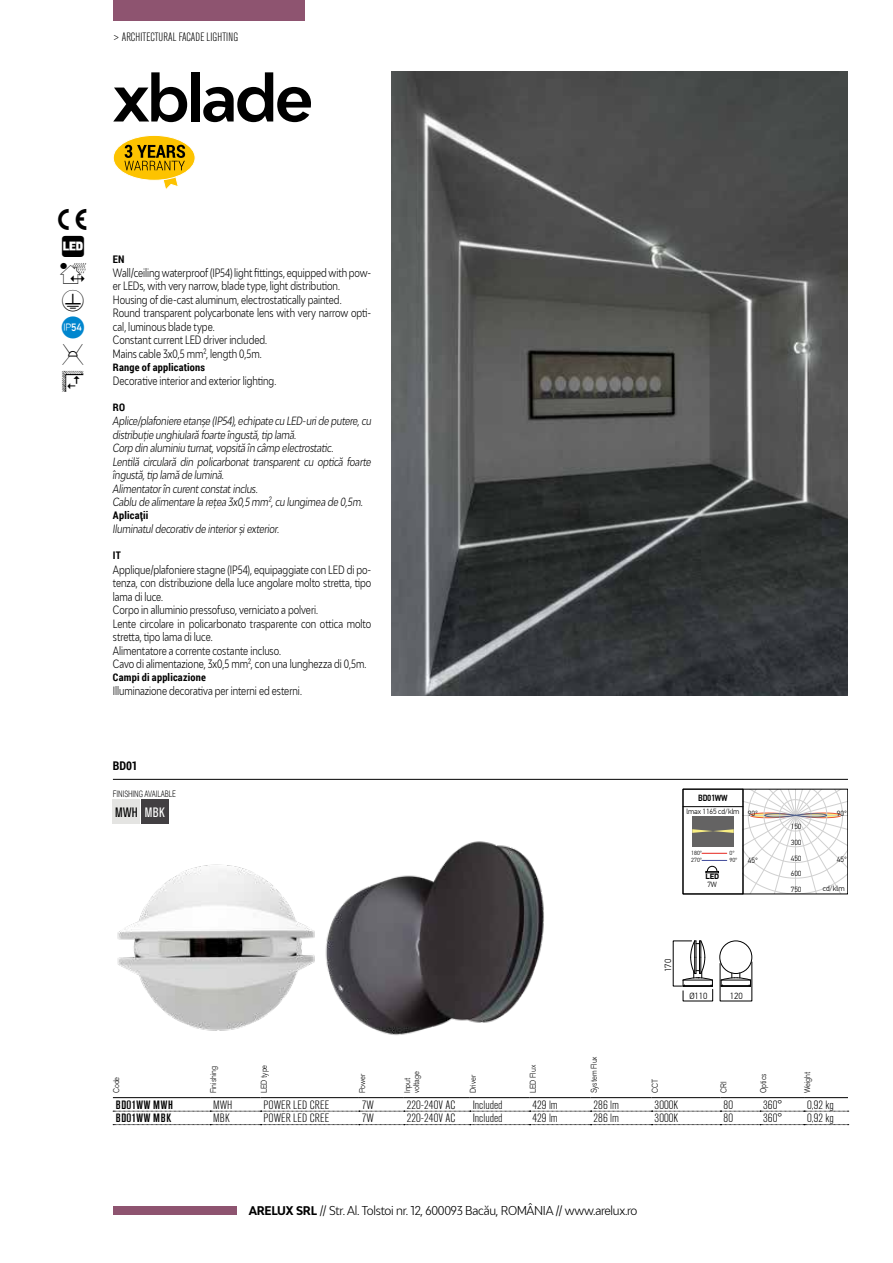
<style>
.page{position:relative;width:893px;height:1263px;background:#fff}
.page>*{position:absolute;margin:0;border:0;box-sizing:border-box;transform-origin:0 0}
.t1{font:600 63px "Adlinnaka";letter-spacing:-.045em;color:#000}
.t2{font:condensed 13.5px "Akzidenz Grotesk Pro";letter-spacing:.02em;color:#000}
.t3{font:300 condensed 12px "Akzidenz Grotesk Pro";color:#000;scale:1.1 1}
.t4{font:300 condensed 12px "Adlinnaka";letter-spacing:-.02em;color:#000}
.t5{font:300 condensed 12px "Akzidenz Grotesk Pro";color:#000}
.t6{font:500 condensed 12px "Akzidenz Grotesk Pro";letter-spacing:.04em;color:#000;scale:1.15 1}
.t7{font:700 12px "Roboto Condensed";color:#000}
.t8{font:300 condensed 11.25px/13.5px "Adlinnaka";letter-spacing:-.005em;color:#000;scale:.85 1}
.t9{font:italic 300 condensed 11.25px/13.5px "Adlinnaka";letter-spacing:-.005em;color:#000;scale:.85 1}
.t10{font:700 10.5px "Roboto Condensed";letter-spacing:.02em;color:#000}
.t11{font:300 9px "Roboto Condensed";letter-spacing:-.015em;color:#000;scale:.85 1}
.t12{font:300 9px "PF Din Text Pro";color:#000}
.t13{font:500 9px "PF Din Text Cond Pro";letter-spacing:-.035em;color:#000}
.t14{font:300 8.25px/9px "Akzidenz Grotesk Pro";letter-spacing:-.005em;color:#000;scale:.9 1}
.t15{font:700 7.65px "PF Din Text Pro";color:#000}
.t16{font:300 7.5px/15.6px "PF Din Text Pro";letter-spacing:-.015em;color:#000;text-align:justify}
.t17{font:300 6px "PF Din Text Pro";letter-spacing:-.005em;color:#000}
.s1{color:#fff}
.s2{font-weight:700}
</style>
<div class="page">
<div style="left:113px;top:135px;width:82px;height:45px;background:#fdc300;border-radius:50%"></div>
<div style="left:113px;top:135px;width:82px;height:46px;border:1px solid #fff;border-radius:50%"></div>
<svg style="left:124px;top:145px;width:61px;height:44px"></svg>
<img style="left:392px;top:72px;width:456px;height:623px">
<img style="left:117px;top:864px;width:198px;height:167px">
<img style="left:325px;top:841px;width:219px;height:194px">
<div style="left:113px;top:800px;width:27px;height:24px;background:#e4e4e2"></div>
<div style="left:141px;top:800px;width:27px;height:24px;background:#423f42"></div>
<hr style="left:113px;top:779px;width:735px;height:1px;background:#000">
<div style="left:692px;top:816px;width:42px;height:30px;background:#646363"></div>
<hr style="left:683px;top:806px;width:60px;height:1px;background:#000">
<div style="left:683px;top:789px;width:60px;height:105px;border:1px solid #000"></div>
<svg style="left:702px;top:853px;width:25px;height:1px"></svg>
<svg style="left:702px;top:860px;width:25px;height:13px"></svg>
<svg style="left:692px;top:829px;width:42px;height:4px"></svg>
<svg style="left:743px;top:789px;width:105px;height:105px"></svg>
<svg style="left:113px;top:1111px;width:736px;height:1px"></svg>
<hr style="left:113px;top:1097px;width:97px;height:1px;background:#000">
<hr style="left:210px;top:1097px;width:51px;height:1px;background:#000">
<hr style="left:261px;top:1097px;width:98px;height:1px;background:#000">
<hr style="left:359px;top:1097px;width:45px;height:1px;background:#000">
<hr style="left:404px;top:1097px;width:66px;height:1px;background:#000">
<hr style="left:470px;top:1097px;width:59px;height:1px;background:#000">
<hr style="left:529px;top:1097px;width:61px;height:1px;background:#000">
<hr style="left:590px;top:1097px;width:61px;height:1px;background:#000">
<hr style="left:651px;top:1097px;width:69px;height:1px;background:#000">
<hr style="left:720px;top:1097px;width:40px;height:1px;background:#000">
<hr style="left:760px;top:1097px;width:44px;height:1px;background:#000">
<hr style="left:804px;top:1097px;width:44px;height:1px;background:#000">
<svg style="left:113px;top:1124px;width:736px;height:1px"></svg>
<div style="left:719px;top:941px;width:33px;height:33px;border:1px solid #000;border-radius:50%"></div>
<svg style="left:673px;top:941px;width:40px;height:60px"></svg>
<svg style="left:720px;top:961px;width:32px;height:40px"></svg>
<div style="left:113px;top:0;width:192px;height:20px;background:#8e5470"></div>
<div style="left:113px;top:1206px;width:124px;height:9px;background:#8e5470"></div>
<p class="t5" style="left:113px;top:29px;width:127px">&gt; ARCHITECTURAL FACADE LIGHTING</p>
<h1 class="t1" style="left:113px;top:57px;width:202px">xblade</h1>
<p class="t10" style="left:113px;top:252px;width:13px">EN</p>
<p class="t8" style="left:113px;top:266px;width:306px">Wall/ceiling waterproof (IP54) light fittings, equipped with pow&shy;er LEDs, with very narrow, blade type, light distribution.<br>Housing of die-cast aluminum, electrostatically painted.<br>Round transparent polycarbonate lens with very narrow opti&shy;cal, luminous blade type.<br>Constant current LED driver included.<br>Mains cable 3x0,5 mm², length 0,5m.</p>
<p class="t10" style="left:113px;top:360px;width:94px">Range of applications</p>
<p class="t8" style="left:113px;top:374px;width:194px">Decorative interior and exterior lighting.</p>
<p class="t10" style="left:113px;top:400px;width:14px">RO</p>
<p class="t9" style="left:113px;top:414px;width:306px">Aplice/plafoniere etanșe (IP54), echipate cu LED-uri de putere, cu distribuție unghiulară foarte îngustă, tip lamă.<br>Corp din aluminiu turnat, vopsită în câmp electrostatic.<br>Lentilă circulară din policarbonat transparent cu optică foarte îngustă, tip lamă de lumină.<br>Alimentator în curent constat inclus.<br>Cablu de alimentare la rețea 3x0,5 mm², cu lungimea de 0,5m.</p>
<p class="t10" style="left:113px;top:508px;width:37px">Aplicații</p>
<p class="t9" style="left:113px;top:522px;width:197px">Iluminatul decorativ de interior și exterior.</p>
<p class="t10" style="left:113px;top:548px;width:10px">IT</p>
<p class="t8" style="left:113px;top:563px;width:306px">Applique/plafoniere stagne (IP54), equipaggiate con LED di po&shy;tenza, con distribuzione della luce angolare molto stretta, tipo lama di luce.<br>Corpo in alluminio pressofuso, verniciato a polveri.<br>Lente circolare in policarbonato trasparente con ottica molto stretta, tipo lama di luce.<br>Alimentatore a corrente costante incluso.<br>Cavo di alimentazione, 3x0,5 mm², con una lunghezza di 0,5m.</p>
<p class="t10" style="left:113px;top:670px;width:94px">Campi di applicazione</p>
<p class="t8" style="left:113px;top:684px;width:224px">Illuminazione decorativa per interni ed esterni.</p>
<p class="t7" style="left:113px;top:757px;width:26px">BD01</p>
<p class="t11" style="left:113px;top:787px;width:76px">FINISHING AVAILABLE</p>
<p class="t2" style="left:115px;top:803px;width:51px">MWH <span class="s1">MBK</span></p>
<p class="t14" style="left:112px;top:1093px;width:20px;rotate:-90deg">Code</p>
<p class="t14" style="left:209px;top:1093px;width:32px;rotate:-90deg">Finishing</p>
<p class="t14" style="left:259px;top:1093px;width:33px;rotate:-90deg">LED type</p>
<p class="t14" style="left:358px;top:1093px;width:23px;rotate:-90deg">Power</p>
<p class="t14" style="left:403px;top:1093px;width:26px;rotate:-90deg">Input voltage</p>
<p class="t14" style="left:468px;top:1093px;width:22px;rotate:-90deg">Driver</p>
<p class="t14" style="left:528px;top:1093px;width:33px;rotate:-90deg">LED Flux</p>
<p class="t14" style="left:589px;top:1093px;width:43px;rotate:-90deg">System Flux</p>
<p class="t13" style="left:698px;top:793px;width:31px">BD01WW</p>
<p class="t16" style="left:686px;top:803px;width:55px">lmax 1165 cd/klm</p>
<p class="t16" style="left:748px;top:805px;width:12px">90°</p>
<p class="t17" style="left:691px;top:849px;width:12px">180°</p>
<p class="t17" style="left:729px;top:849px;width:7px">0°</p>
<p class="t17" style="left:691px;top:857px;width:12px">270°</p>
<p class="t17" style="left:729px;top:857px;width:9px">90°</p>
<p class="t15" style="left:705px;top:872px;width:15px">LED</p>
<p class="t16" style="left:707px;top:876px;width:11px">7W</p>
<p class="t16" style="left:748px;top:852px;width:12px">45°</p>
<p class="t12" style="left:663px;top:972px;width:15px;rotate:-90deg">170</p>
<p class="t12" style="left:689px;top:991px;width:20px">Ø110</p>
<p class="t12" style="left:730px;top:991px;width:15px">120</p>
<p class="t16" style="left:791px;top:819px;width:12px">150<br>300<br>450</p>
<p class="t16" style="left:791px;top:882px;width:12px">750</p>
<p class="t16" style="left:791px;top:866px;width:12px">600</p>
<p class="t16" style="left:837px;top:805px;width:12px">90°</p>
<p class="t16" style="left:837px;top:852px;width:12px">45°</p>
<p class="t16" style="left:823px;top:881px;width:23px">cd/klm</p>
<p class="t14" style="left:650px;top:1093px;width:17px;rotate:-90deg">CCT</p>
<p class="t14" style="left:719px;top:1093px;width:14px;rotate:-90deg">CRI</p>
<p class="t14" style="left:759px;top:1093px;width:23px;rotate:-90deg">Optics</p>
<p class="t14" style="left:803px;top:1093px;width:25px;rotate:-90deg">Weight</p>
<p class="t6" style="left:116px;top:1097px;width:51px">BD01WW MWH</p>
<p class="t3" style="left:213px;top:1097px;width:19px">MWH</p>
<p class="t3" style="left:264px;top:1097px;width:61px">POWER LED CREE</p>
<p class="t3" style="left:362px;top:1097px;width:12px">7W</p>
<p class="t3" style="left:407px;top:1097px;width:46px">220-240V AC</p>
<p class="t3" style="left:473px;top:1097px;width:29px">Included</p>
<p class="t3" style="left:532px;top:1097px;width:24px">429 lm</p>
<p class="t3" style="left:593px;top:1097px;width:25px">286 lm</p>
<p class="t3" style="left:654px;top:1097px;width:23px">3000K</p>
<p class="t3" style="left:723px;top:1097px;width:10px">80</p>
<p class="t3" style="left:763px;top:1097px;width:19px">360°</p>
<p class="t3" style="left:807px;top:1097px;width:26px">0,92 kg</p>
<p class="t6" style="left:116px;top:1110px;width:50px">BD01WW MBK</p>
<p class="t3" style="left:213px;top:1110px;width:17px">MBK</p>
<p class="t3" style="left:264px;top:1110px;width:61px">POWER LED CREE</p>
<p class="t3" style="left:362px;top:1110px;width:12px">7W</p>
<p class="t3" style="left:407px;top:1110px;width:46px">220-240V AC</p>
<p class="t3" style="left:473px;top:1110px;width:29px">Included</p>
<p class="t3" style="left:532px;top:1110px;width:24px">429 lm</p>
<p class="t3" style="left:593px;top:1110px;width:25px">286 lm</p>
<p class="t3" style="left:654px;top:1110px;width:23px">3000K</p>
<p class="t3" style="left:723px;top:1110px;width:10px">80</p>
<p class="t3" style="left:763px;top:1110px;width:19px">360°</p>
<p class="t3" style="left:807px;top:1110px;width:26px">0,92 kg</p>
<p class="t4" style="left:249px;top:1203px;width:390px"><span class="s2">ARELUX SRL</span> // Str. Al. Tolstoi nr. 12, 600093 Bacău, ROMÂNIA // www.arelux.ro</p>
</div>
